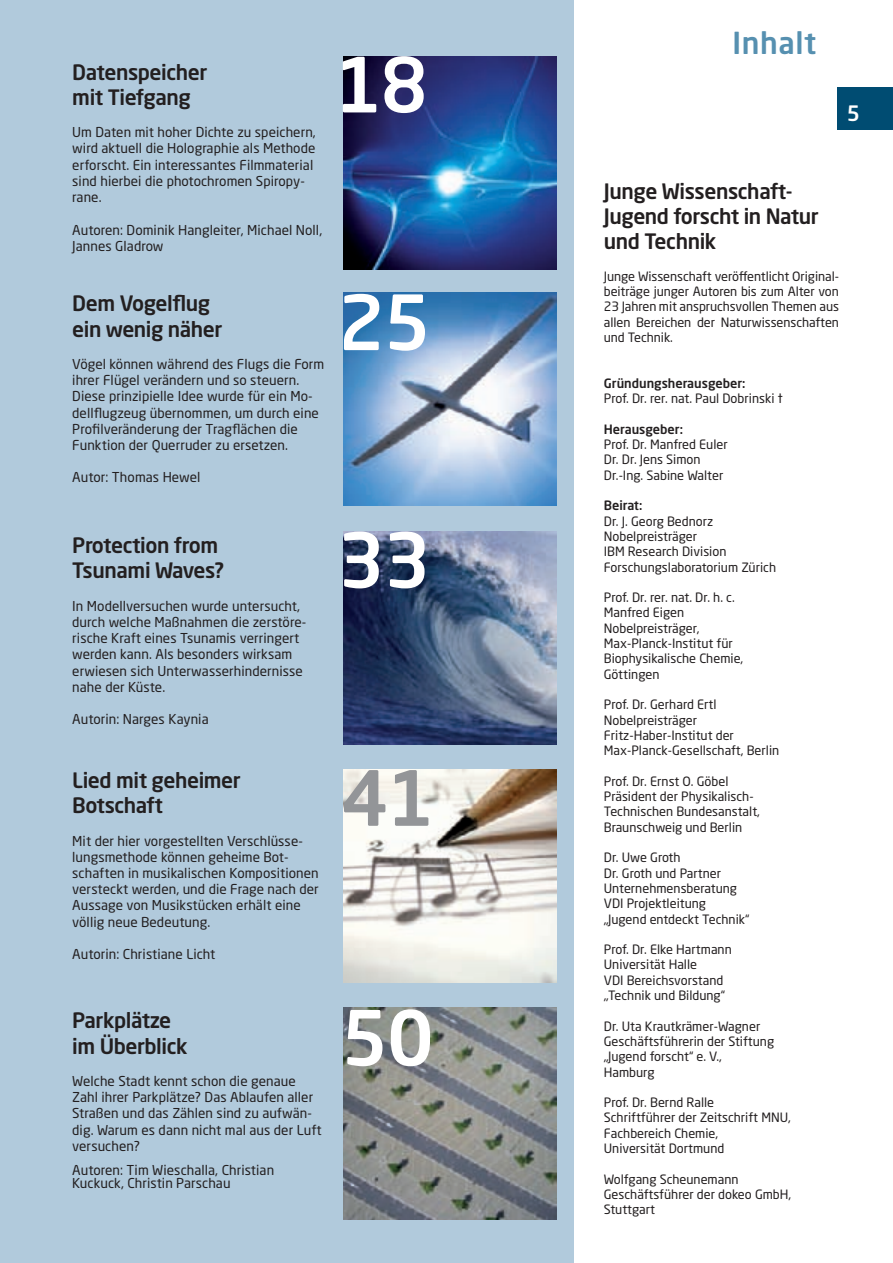
<style>
.page{position:relative;width:893px;height:1263px;background:#fff}
.page>*{position:absolute;margin:0;border:0;box-sizing:border-box;transform-origin:0 0}
.t1{font:500 75px "Neo Sans Std";letter-spacing:-.02em;color:#fff}
.t2{font:500 75px "Neo Sans Std";color:#939598}
.t3{font:500 30px "Neo Sans Std";letter-spacing:.02em;color:#5690b0}
.t4{font:500 21px/25.2px "Neo Sans Std";letter-spacing:-.02em;color:#231f20}
.t5{font:500 21px "Neo Sans Std";color:#fff}
.t6{font:13.5px/16.2px "Neo Sans Std";letter-spacing:.005em;color:#231f20}
.t7{font:12.75px/15.3px "Neo Sans Std";color:#231f20}
.t8{font:500 12.75px "Neo Sans Std";color:#231f20}
</style>
<div class="page">
<div style="left:0;top:0;width:573px;height:1263px;background:#b1cadc"></div>
<div style="left:837px;top:87px;width:56px;height:43px;background:#004c72"></div>
<img style="left:344px;top:1007px;width:212px;height:213px">
<img style="left:344px;top:293px;width:212px;height:212px">
<img style="left:344px;top:532px;width:212px;height:212px">
<img style="left:344px;top:769px;width:212px;height:213px">
<img style="left:344px;top:56px;width:212px;height:213px">
<h3 class="t4" style="left:72px;top:59px;width:137px">Datenspeicher mit Tiefgang</h3>
<p class="t6" style="left:72px;top:124px;width:245px">Um Daten mit hoher Dichte zu speichern, wird aktuell die Holographie als Methode erforscht. Ein interessantes Filmmaterial sind hierbei die photochromen Spiropy&shy;rane.</p>
<p class="t6" style="left:72px;top:221px;width:251px">Autoren: Dominik Hangleiter, Michael Noll,<br>Jannes Gladrow</p>
<h3 class="t4" style="left:72px;top:291px;width:152px">Dem Vogelflug ein wenig näher</h3>
<p class="t6" style="left:72px;top:356px;width:254px">Vögel können während des Flugs die Form ihrer Flügel verändern und so steuern.<br>Diese prinzipielle Idee wurde für ein Mo&shy;dellflugzeug übernommen, um durch eine Profilveränderung der Tragflächen die Funktion der Querruder zu ersetzen.</p>
<p class="t6" style="left:72px;top:469px;width:130px">Autor: Thomas Hewel</p>
<h1 class="t1" style="left:335px;top:37px;width:94px">18</h1>
<h1 class="t1" style="left:338px;top:275px;width:94px">25</h1>
<h3 class="t4" style="left:72px;top:532px;width:153px">Protection from<br>Tsunami Waves?</h3>
<p class="t6" style="left:72px;top:597px;width:236px">In Modellversuchen wurde untersucht, durch welche Maßnahmen die zerstöre&shy;rische Kraft eines Tsunamis verringert werden kann. Als besonders wirksam erwiesen sich Unterwasserhindernisse nahe der Küste.</p>
<p class="t6" style="left:72px;top:711px;width:138px">Autorin: Narges Kaynia</p>
<h3 class="t4" style="left:72px;top:767px;width:170px">Lied mit geheimer<br>Botschaft</h3>
<p class="t6" style="left:72px;top:832px;width:248px">Mit der hier vorgestellten Verschlüsse&shy;lungsmethode können geheime Bot&shy;schaften in musikalischen Kompositionen versteckt werden, und die Frage nach der Aussage von Musikstücken erhält eine völlig neue Bedeutung.</p>
<p class="t6" style="left:72px;top:946px;width:145px">Autorin: Christiane Licht</p>
<h1 class="t1" style="left:338px;top:513px;width:94px">33</h1>
<h1 class="t2" style="left:341px;top:751px;width:95px">41</h1>
<h3 class="t4" style="left:72px;top:1007px;width:117px">Parkplätze im Überblick</h3>
<p class="t6" style="left:72px;top:1073px;width:251px">Welche Stadt kennt schon die genaue Zahl ihrer Parkplätze? Das Ablaufen aller Straßen und das Zählen sind zu aufwän&shy;dig. Warum es dann nicht mal aus der Luft versuchen?</p>
<p class="t6" style="left:72px;top:1163px;width:203px;line-height:13.5px">Autoren: Tim Wieschalla, Christian<br>Kuckuck, Christin Parschau</p>
<h1 class="t1" style="left:341px;top:991px;width:95px">50</h1>
<h2 class="t3" style="left:732px;top:24px;width:85px">Inhalt</h2>
<h3 class="t5" style="left:847px;top:100px;width:15px">5</h3>
<h3 class="t4" style="left:604px;top:178px;width:216px">Junge Wissenschaft-<br>Jugend forscht in Natur und Technik</h3>
<p class="t7" style="left:604px;top:268px;width:237px;text-align:justify">Junge Wissenschaft veröffentlicht Original&shy;beiträge junger Autoren bis zum Alter von 23 Jahren mit anspruchsvollen Themen aus allen Bereichen der Naturwissenschaften und Technik.</p>
<p class="t8" style="left:604px;top:375px;width:143px">Gründungsherausgeber:</p>
<p class="t7" style="left:604px;top:391px;width:180px">Prof. Dr. rer. nat. Paul Dobrinski †</p>
<p class="t8" style="left:604px;top:421px;width:81px">Herausgeber:</p>
<p class="t7" style="left:604px;top:437px;width:125px">Prof. Dr. Manfred Euler<br>Dr. Dr. Jens Simon<br>Dr.-Ing. Sabine Walter</p>
<p class="t8" style="left:604px;top:498px;width:40px">Beirat:</p>
<p class="t7" style="left:604px;top:513px;width:174px">Dr. J. Georg Bednorz<br>Nobelpreisträger<br>IBM Research Division<br>Forschungslaboratorium Zürich</p>
<p class="t7" style="left:604px;top:590px;width:141px">Prof. Dr. rer. nat. Dr. h. c.<br>Manfred Eigen<br>Nobelpreisträger,<br>Max-Planck-Institut für<br>Biophysikalische Chemie,<br>Göttingen</p>
<p class="t7" style="left:604px;top:697px;width:177px">Prof. Dr. Gerhard Ertl<br>Nobelpreisträger<br>Fritz-Haber-Institut der<br>Max-Planck-Gesellschaft, Berlin</p>
<p class="t7" style="left:604px;top:773px;width:158px">Prof. Dr. Ernst O. Göbel<br>Präsident der Physikalisch-<br>Technischen Bundesanstalt,<br>Braunschweig und Berlin</p>
<p class="t7" style="left:604px;top:850px;width:147px">Dr. Uwe Groth<br>Dr. Groth und Partner<br>Unternehmensberatung<br>VDI Projektleitung „Jugend entdeckt Technik“</p>
<p class="t7" style="left:604px;top:941px;width:129px">Prof. Dr. Elke Hartmann<br>Universität Halle<br>VDI Bereichsvorstand „Technik und Bildung“</p>
<p class="t7" style="left:604px;top:1018px;width:172px">Dr. Uta Krautkrämer-Wagner<br>Geschäftsführerin der Stiftung „Jugend forscht“ e. V.,<br>Hamburg</p>
<p class="t7" style="left:604px;top:1094px;width:189px">Prof. Dr. Bernd Ralle<br>Schriftführer der Zeitschrift MNU,<br>Fachbereich Chemie,<br>Universität Dortmund</p>
<p class="t7" style="left:604px;top:1171px;width:189px">Wolfgang Scheunemann<br>Geschäftsführer der dokeo GmbH,<br>Stuttgart</p>
</div>
